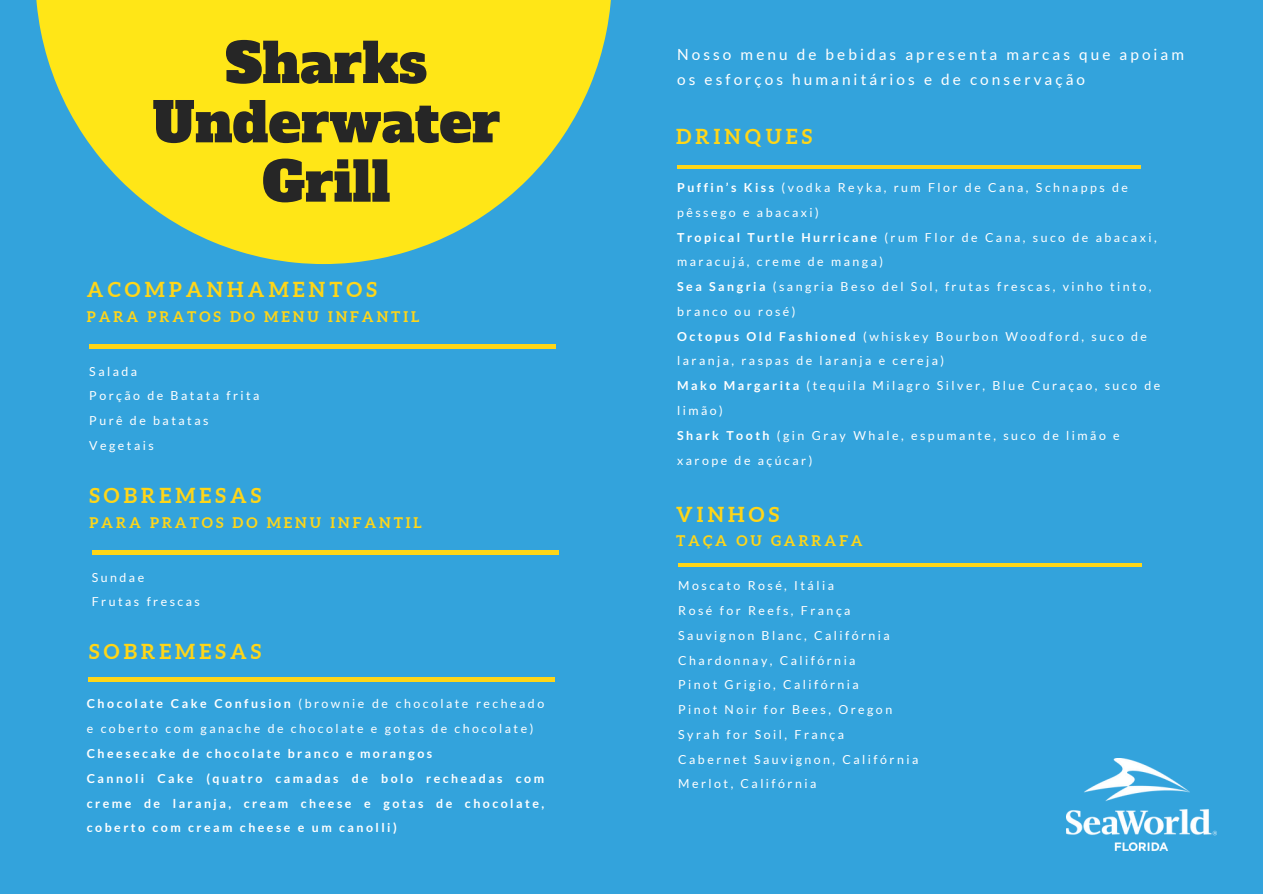
<style>
.page{position:relative;width:1263px;height:894px;background:#fff}
.page>*{position:absolute;margin:0;border:0;box-sizing:border-box;transform-origin:0 0}
.t1{font:54.3px/59.2px "Alfa Slab One";color:#262626;text-align:center}
.t2{font:700 20.7px "Aleo";letter-spacing:.2em;color:#ffd618}
.t3{font:15.45px/25.8px "Lato";letter-spacing:.2em;color:#fff}
.t4{font:700 14.7px "Aleo";letter-spacing:.2em;color:#ffd618}
.t5{font:12.45px/24.8px "Lato";letter-spacing:.2em;color:#fff}
.t6{font:700 12.45px/24.8px "Lato";letter-spacing:.2em;color:#fff;text-align:justify}
.s1{font-weight:700}
</style>
<div class="page">
<div style="left:0;top:0;width:1263px;height:893px;background:#33a3dc"></div>
<svg style="left:36px;top:0;width:575px;height:264px;fill:#ffe617"></svg>
<hr style="left:89px;top:344px;width:467px;height:4px;background:#ffd618">
<hr style="left:677px;top:165px;width:464px;height:3px;background:#ffd618">
<hr style="left:92px;top:550px;width:467px;height:4px;background:#ffd618">
<hr style="left:88px;top:677px;width:467px;height:3px;background:#ffd618">
<hr style="left:678px;top:563px;width:464px;height:3px;background:#ffd618">
<img style="left:1066px;top:758px;width:151px;height:92px">
<p class="t1" style="left:152px;top:34px;width:349px">Sharks<br>Underwater<br>Grill</p>
<p class="t2" style="left:87px;top:278px;width:291px">ACOMPANHAMENTOS</p>
<p class="t4" style="left:87px;top:308px;width:334px">PARA PRATOS DO MENU INFANTIL</p>
<h1 class="t5" style="left:89px;top:358px;width:49px">Salada</h1>
<h3 class="t5" style="left:89px;top:383px;width:172px">Porção de Batata frita</h3>
<p class="t5" style="left:89px;top:408px;width:121px">Purê de batatas</p>
<p class="t5" style="left:89px;top:432px;width:66px">Vegetais</p>
<p class="t2" style="left:89px;top:484px;width:173px">SOBREMESAS</p>
<p class="t4" style="left:89px;top:514px;width:334px">PARA PRATOS DO MENU INFANTIL</p>
<h4 class="t5" style="left:92px;top:564px;width:54px">Sundae</h4>
<h2 class="t5" style="left:92px;top:589px;width:110px">Frutas frescas</h2>
<p class="t2" style="left:89px;top:640px;width:173px">SOBREMESAS</p>
<p class="t5" style="left:87px;top:691px;width:459px"><span class="s1">Chocolate Cake Confusion</span> (brownie de chocolate recheado e coberto com ganache de chocolate e gotas de chocolate)</p>
<p class="t6" style="left:87px;top:740px;width:347px">Cheesecake de chocolate branco e morangos</p>
<p class="t6" style="left:87px;top:765px;width:459px">Cannoli Cake (quatro camadas de bolo recheadas com creme de laranja, cream cheese e gotas de chocolate, coberto com cream cheese e um canolli)</p>
<p class="t3" style="left:677px;top:41px;width:508px">Nosso menu de bebidas apresenta marcas que apoiam os esforços humanitários e de conservação</p>
<p class="t2" style="left:676px;top:124px;width:138px">DRINQUES</p>
<h3 class="t5" style="left:677px;top:175px;width:452px"><span class="s1">Puffin’s Kiss</span> (vodka Reyka, rum Flor de Cana, Schnapps de pêssego e abacaxi)</h3>
<p class="t5" style="left:677px;top:224px;width:481px"><span class="s1">Tropical Turtle Hurricane</span> (rum Flor de Cana, suco de abacaxi, maracujá, creme de manga)</p>
<p class="t5" style="left:677px;top:274px;width:476px"><span class="s1">Sea Sangria</span> (sangria Beso del Sol, frutas frescas, vinho tinto, branco ou rosé)</p>
<h2 class="t5" style="left:677px;top:323px;width:471px"><span class="s1">Octopus Old Fashioned</span> (whiskey Bourbon Woodford, suco de laranja, raspas de laranja e cereja)</h2>
<p class="t5" style="left:677px;top:373px;width:485px"><span class="s1">Mako Margarita</span> (tequila Milagro Silver, Blue Curaçao, suco de limão)</p>
<p class="t5" style="left:677px;top:422px;width:444px"><span class="s1">Shark Tooth</span> (gin Gray Whale, espumante, suco de limão e xarope de açúcar)</p>
<h3 class="t2" style="left:676px;top:503px;width:105px">VINHOS</h3>
<h3 class="t4" style="left:676px;top:532px;width:188px">TAÇA OU GARRAFA</h3>
<p class="t5" style="left:678px;top:573px;width:157px">Moscato Rosé, Itália</p>
<p class="t5" style="left:678px;top:597px;width:174px">Rosé for Reefs, França</p>
<p class="t5" style="left:678px;top:622px;width:213px">Sauvignon Blanc, Califórnia</p>
<p class="t5" style="left:678px;top:647px;width:179px">Chardonnay, Califórnia</p>
<p class="t5" style="left:678px;top:672px;width:182px">Pinot Grigio, Califórnia</p>
<p class="t5" style="left:678px;top:696px;width:215px">Pinot Noir for Bees, Oregon</p>
<p class="t5" style="left:678px;top:721px;width:167px">Syrah for Soil, França</p>
<p class="t5" style="left:678px;top:746px;width:242px">Cabernet Sauvignon, Califórnia</p>
<p class="t5" style="left:678px;top:771px;width:140px">Merlot, Califórnia</p>
</div>
